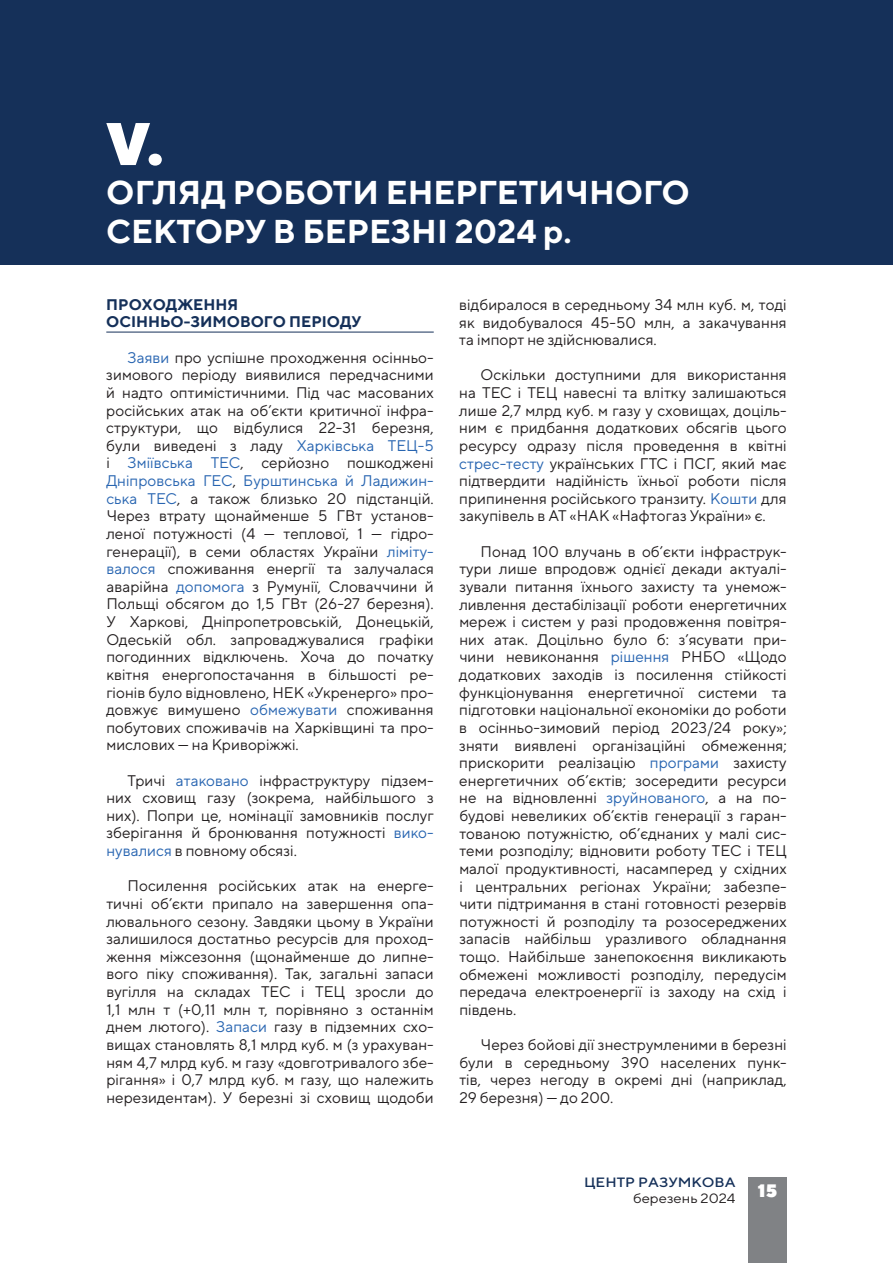
<style>
.page{position:relative;width:893px;height:1263px;background:#fff}
.page>*{position:absolute;margin:0;border:0;box-sizing:border-box;transform-origin:0 0}
.t1{font:900 60px "TT Norms";color:#fff}
.t2{font:700 33px/39px "TT Norms";color:#fff}
.t3{font:900 18px "TT Norms";color:#fff}
.t4{font:15.3px/17.5px "TT Norms";color:#231f20;text-align:justify}
.t5{font:700 15.3px/17.5px "TT Norms";color:#153059}
.t6{font:500 13.5px "TT Norms";color:#153059;scale:1.1 1}
.t7{font:13.5px "TT Norms";color:#231f20;scale:1.1 1}
.s1{color:#2865b1}
</style>
<div class="page">
<div style="left:748px;top:1177px;width:39px;height:86px;background:#808285"></div>
<div style="left:0;top:0;width:893px;height:264px;background:#153059"></div>
<hr style="left:106px;top:332px;width:328px;height:1px;background:#153059">
<h1 class="t1" style="left:106px;top:105px;width:59px">V.</h1>
<h2 class="t2" style="left:106px;top:172px;width:585px">ОГЛЯД РОБОТИ ЕНЕРГЕТИЧНОГО<br>СЕКТОРУ В БЕРЕЗНІ 2024 р.</h2>
<p class="t5" style="left:106px;top:295px;width:257px">ПРОХОДЖЕННЯ<br>ОСІННЬО-ЗИМОВОГО ПЕРІОДУ</p>
<p class="t4" style="left:106px;top:348px;width:329px;text-indent:21px"><span class="s1">Заяви</span> про успішне проходження осінньо&shy;зимового періоду виявилися передчасними й надто оптимістичними. Під час масованих російських атак на об’єкти критичної інфра&shy;структури, що відбулися 22-31 березня, були виведені з ладу <span class="s1">Харківська ТЕЦ-5 </span>і <span class="s1">Зміївська ТЕС</span>, серйозно пошкоджені <span class="s1">Дніпровська ГЕС</span>, <span class="s1">Бурштинська й Ладижин&shy;ська ТЕС</span>, а також близько 20 підстанцій.<br>Через втрату щонайменше 5 ГВт установ&shy;леної потужності (4 — теплової, 1 — гідро&shy;генерації), в семи областях України <span class="s1">ліміту&shy;валося</span> споживання енергії та залучалася аварійна <span class="s1">допомога</span> з Румунії, Словаччини й Польщі обсягом до 1,5 ГВт (26-27 березня).<br>У Харкові, Дніпропетровській, Донецькій, Одеській обл. запроваджувалися графіки погодинних відключень. Хоча до початку квітня енергопостачання в більшості ре&shy;гіонів було відновлено, НЕК «Укренерго» про&shy;довжує вимушено <span class="s1">обмежувати</span> споживання побутових споживачів на Харківщині та про&shy;мислових — на Криворіжжі.</p>
<p class="t4" style="left:106px;top:771px;width:329px;text-indent:21px">Тричі <span class="s1">атаковано</span> інфраструктуру підзем&shy;них сховищ газу (зокрема, найбільшого з них). Попри це, номінації замовників послуг зберігання й бронювання потужності <span class="s1">вико&shy;нувалися</span> в повному обсязі.</p>
<p class="t4" style="left:106px;top:877px;width:329px;text-indent:21px">Посилення російських атак на енерге&shy;тичні об’єкти припало на завершення опа&shy;лювального сезону. Завдяки цьому в України залишилося достатньо ресурсів для проход&shy;ження міжсезоння (щонайменше до липне&shy;вого піку споживання). Так, загальні запаси вугілля на складах ТЕС і ТЕЦ зросли до 1,1 млн т (+0,11 млн т, порівняно з останнім днем лютого). <span class="s1">Запаси</span> газу в підземних схо&shy;вищах становлять 8,1 млрд куб. м (з урахуван&shy;ням 4,7 млрд куб. м газу «довготривалого збе&shy;рігання» і 0,7 млрд куб. м газу, що належить нерезидентам). У березні зі сховищ щодоби</p>
<p class="t4" style="left:459px;top:295px;width:329px">відбиралося в середньому 34 млн куб. м, тоді як видобувалося 45-50 млн, а закачування та імпорт не здійснювалися.</p>
<p class="t4" style="left:459px;top:366px;width:329px;text-indent:21px">Оскільки доступними для використання на ТЕС і ТЕЦ навесні та влітку залишаються лише 2,7 млрд куб. м газу у сховищах, доціль&shy;ним є придбання додаткових обсягів цього ресурсу одразу після проведення в квітні <span class="s1">стрес-тесту</span> українських ГТС і ПСГ, який має підтвердити надійність їхньої роботи після припинення російського транзиту. <span class="s1">Кошти</span> для закупівель в АТ «НАК «Нафтогаз України» є.</p>
<p class="t4" style="left:459px;top:542px;width:329px;text-indent:21px">Понад 100 влучань в об’єкти інфраструк&shy;тури лише впродовж однієї декади актуалі&shy;зували питання їхнього захисту та унемож&shy;ливлення дестабілізації роботи енергетичних мереж і систем у разі продовження повітря&shy;них атак. Доцільно було б: з’ясувати при&shy;чини невиконання <span class="s1">рішення</span> РНБО «Щодо додаткових заходів із посилення стійкості функціонування енергетичної системи та підготовки національної економіки до роботи в осінньо-зимовий період 2023/24 року»; зняти виявлені організаційні обмеження; прискорити реалізацію <span class="s1">програми</span> захисту енергетичних об’єктів; зосередити ресурси не на відновленні <span class="s1">зруйнованого</span>, а на по&shy;будові невеликих об’єктів генерації з гаран&shy;тованою потужністю, об’єднаних у малі сис&shy;теми розподілу; відновити роботу ТЕС і ТЕЦ малої продуктивності, насамперед у східних і центральних регіонах України; забезпе&shy;чити підтримання в стані готовності резервів потужності й розподілу та розосереджених запасів найбільш уразливого обладнання тощо. Найбільше занепокоєння викликають обмежені можливості розподілу, передусім передача електроенергії із заходу на схід і південь.</p>
<p class="t4" style="left:459px;top:1036px;width:329px;text-indent:21px">Через бойові дії знеструмленими в березні були в середньому 390 населених пунк&shy;тів, через негоду в окремі дні (наприклад, 29 березня) — до 200.</p>
<p class="t6" style="left:584px;top:1174px;width:139px">ЦЕНТР РАЗУМКОВА</p>
<p class="t7" style="left:633px;top:1190px;width:95px">березень 2024</p>
<p class="t3" style="left:758px;top:1178px;width:21px">15</p>
</div>
